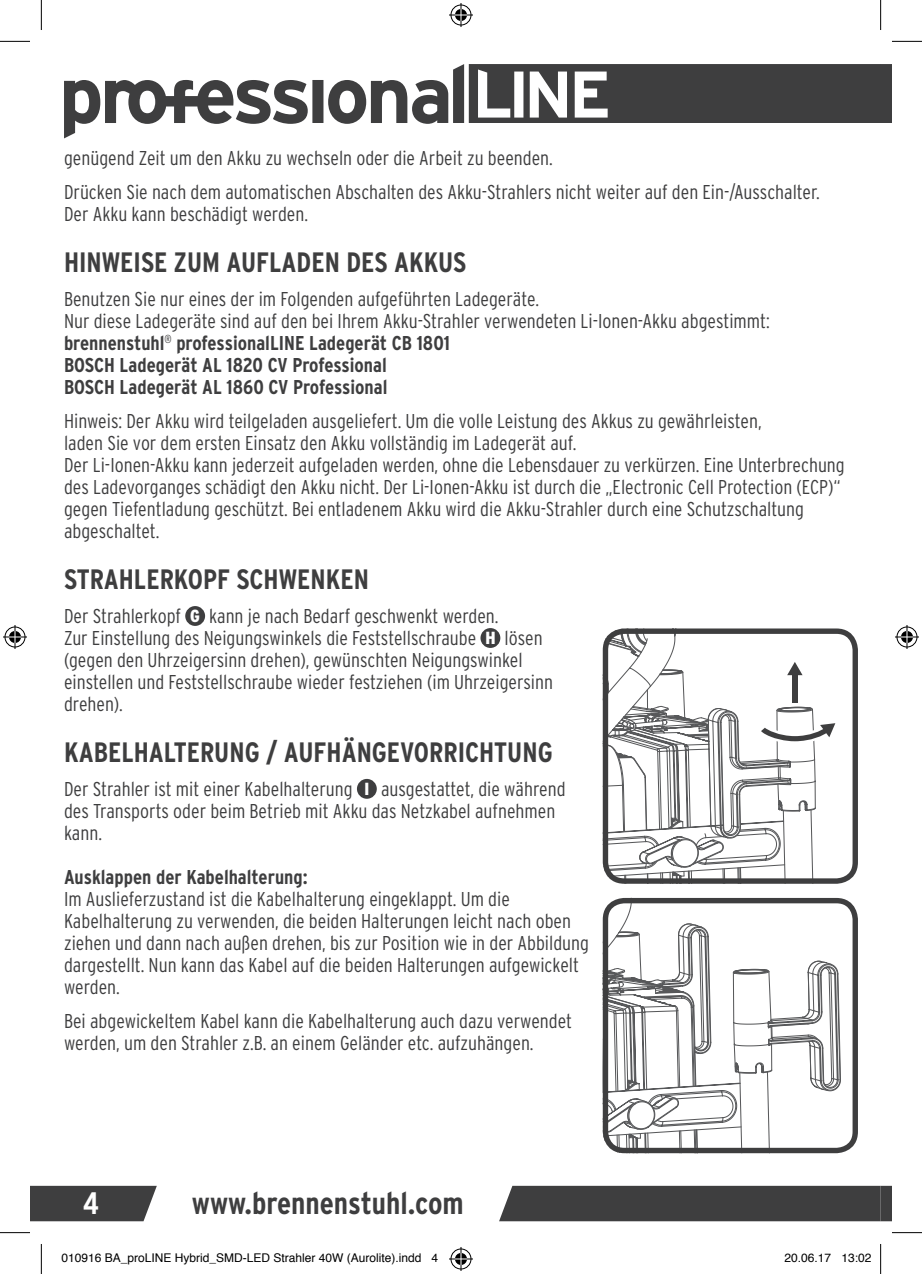
<style>
.page{position:relative;width:922px;height:1274px;background:#fff}
.page>*{position:absolute;margin:0;border:0;box-sizing:border-box;transform-origin:0 0}
.t1{font:700 condensed 31px "Interstate";color:#3e3e3f}
.t2{font:700 condensed 31px "Interstate";color:#fff}
.t3{font:700 condensed 28px "Interstate";color:#3e3e3f}
.t4{font:300 condensed 20px/22px "Interstate";color:#3e3e3f}
.t5{font:700 condensed 20px "Interstate";color:#3e3e3f}
.t6{font:12px "Helvetica";color:#000}
.s1{font-weight:700}
.s2{font-weight:900;font-size:17.4px;color:#fff}
</style>
<div class="page">
<svg style="left:880px;top:64px;width:12px;height:59px"></svg>
<svg style="left:64px;top:64px;width:816px;height:74px;fill:#434344"></svg>
<div style="left:499px;top:1185px;width:393px;height:36px;background:#3e3e3f"></div>
<svg style="left:30px;top:1185px;width:127px;height:36px;background:#4c4c4d"></svg>
<div style="left:185px;top:606px;width:20px;height:20px;background:#3e3e3f;border-radius:50%"></div>
<div style="left:480px;top:628px;width:20px;height:20px;background:#3e3e3f;border-radius:50%"></div>
<div style="left:357px;top:778px;width:20px;height:20px;background:#3e3e3f;border-radius:50%"></div>
<svg style="left:603px;top:634px;width:237px;height:249px"></svg>
<div style="left:603px;top:628px;width:255px;height:255px;border:5px solid #3e3e3f;border-radius:19px"></div>
<svg style="left:603px;top:903px;width:238px;height:250px"></svg>
<div style="left:603px;top:897px;width:255px;height:256px;border:5px solid #3e3e3f;border-radius:19px"></div>
<hr style="left:0;top:41px;width:30px;height:1px;background:#000">
<hr style="left:892px;top:41px;width:30px;height:1px;background:#000">
<hr style="left:0;top:1232px;width:30px;height:1px;background:#000">
<hr style="left:892px;top:1232px;width:30px;height:1px;background:#000">
<hr style="left:41px;top:0;width:1px;height:30px;background:#000">
<hr style="left:41px;top:1243px;width:1px;height:30px;background:#000">
<hr style="left:880px;top:0;width:1px;height:30px;background:#000">
<hr style="left:880px;top:1243px;width:1px;height:30px;background:#000">
<svg style="left:449px;top:3px;width:24px;height:24px"></svg>
<svg style="left:449px;top:1247px;width:24px;height:23px"></svg>
<svg style="left:3px;top:625px;width:24px;height:24px"></svg>
<svg style="left:895px;top:625px;width:24px;height:24px"></svg>
<p class="t4" style="left:64px;top:141px;width:757px;line-height:34px">genügend Zeit um den Akku zu wechseln oder die Arbeit zu beenden.<br>Drücken Sie nach dem automatischen Abschalten des Akku-Strahlers nicht weiter auf den Ein-/Ausschalter.</p>
<p class="t4" style="left:64px;top:203px;width:246px">Der Akku kann beschädigt werden.</p>
<h2 class="t3" style="left:64px;top:245px;width:404px">HINWEISE ZUM AUFLADEN DES AKKUS</h2>
<p class="t4" style="left:64px;top:288px;width:707px">Benutzen Sie nur eines der im Folgenden aufgeführten Ladegeräte.<br>Nur diese Ladegeräte sind auf den bei Ihrem Akku-Strahler verwendeten Li-Ionen-Akku abgestimmt: <span class="s1">brennenstuhl</span><sup>®</sup> <span class="s1">professionalLINE Ladegerät CB 1801<br>BOSCH Ladegerät AL 1820 CV Professional<br>BOSCH Ladegerät AL 1860 CV Professional</span></p>
<p class="t4" style="left:64px;top:410px;width:782px">Hinweis: Der Akku wird teilgeladen ausgeliefert. Um die volle Leistung des Akkus zu gewährleisten,<br>laden Sie vor dem ersten Einsatz den Akku vollständig im Ladegerät auf.<br>Der Li-Ionen-Akku kann jederzeit aufgeladen werden, ohne die Lebensdauer zu verkürzen. Eine Unterbrechung des Ladevorganges schädigt den Akku nicht. Der Li-Ionen-Akku ist durch die „Electronic Cell Protection (ECP)“ gegen Tiefentladung geschützt. Bei entladenem Akku wird die Akku-Strahler durch eine Schutzschaltung abgeschaltet.</p>
<h2 class="t3" style="left:64px;top:562px;width:306px">STRAHLERKOPF SCHWENKEN</h2>
<p class="t4" style="left:64px;top:604px;width:490px">Der Strahlerkopf <span class="s2">G</span> kann je nach Bedarf geschwenkt werden.<br>Zur Einstellung des Neigungswinkels die Feststellschraube <span class="s2">H</span> lösen (gegen den Uhrzeigersinn drehen), gewünschten Neigungswinkel einstellen und Feststellschraube wieder festziehen (im Uhrzeigersinn drehen).</p>
<h2 class="t3" style="left:64px;top:734px;width:490px">KABELHALTERUNG / AUFHÄNGEVORRICHTUNG</h2>
<p class="t4" style="left:64px;top:777px;width:503px">Der Strahler ist mit einer Kabelhalterung <span class="s2">I</span> ausgestattet, die während des Transports oder beim Betrieb mit Akku das Netzkabel aufnehmen kann.</p>
<p class="t5" style="left:64px;top:864px;width:245px">Ausklappen der Kabelhalterung:</p>
<p class="t4" style="left:64px;top:887px;width:526px">Im Auslieferzustand ist die Kabelhalterung eingeklappt. Um die Kabelhalterung zu verwenden, die beiden Halterungen leicht nach oben ziehen und dann nach außen drehen, bis zur Position wie in der Abbildung dargestellt. Nun kann das Kabel auf die beiden Halterungen aufgewickelt werden.</p>
<p class="t4" style="left:64px;top:1009px;width:509px">Bei abgewickeltem Kabel kann die Kabelhalterung auch dazu verwendet werden, um den Strahler z.B. an einem Geländer etc. aufzuhängen.</p>
<h1 class="t2" style="left:83px;top:1184px;width:17px">4</h1>
<h1 class="t1" style="left:192px;top:1184px;width:273px">www.brennenstuhl.com</h1>
<p class="t6" style="left:61px;top:1248px;width:378px">010916 BA_proLINE Hybrid_SMD-LED Strahler 40W (Aurolite).indd 4</p>
<p class="t6" style="left:784px;top:1248px;width:88px">20.06.17 13:02</p>
</div>
